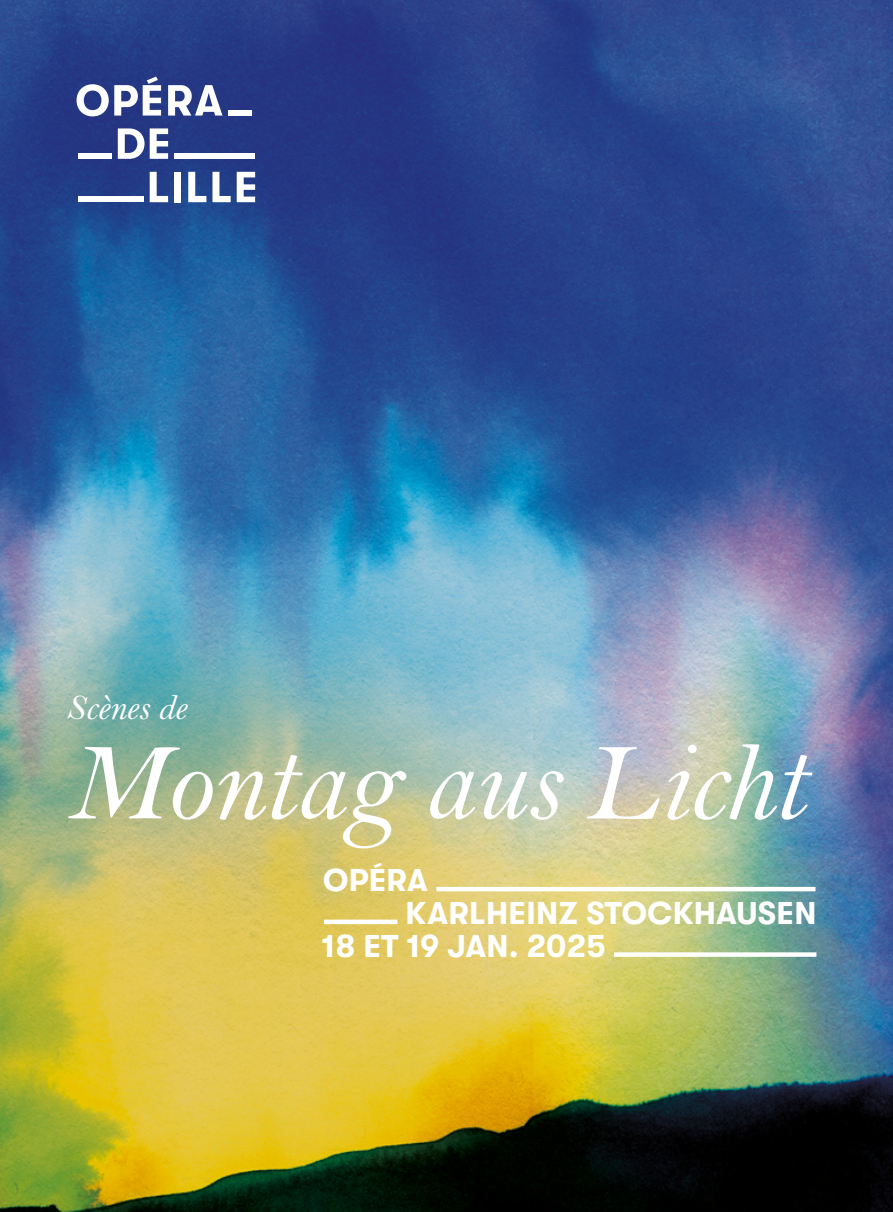
<style>
.page{position:relative;width:893px;height:1212px;background:#fff}
.page>*{position:absolute;margin:0;border:0;box-sizing:border-box;transform-origin:0 0}
.t1{font:italic 112.5px "Bell MT Std";letter-spacing:-.01em;color:#fff}
.t2{font:italic 36px "Bell MT Std";letter-spacing:-.01em;color:#fff}
.t3{font:700 31.5px "GT Walsheim";letter-spacing:.01em;color:#fff}
</style>
<div class="page">
<img style="left:0;top:0;width:893px;height:1212px">
<svg style="left:77px;top:77px;width:84px;height:39px"></svg>
<svg style="left:168px;top:85px;width:54px;height:31px"></svg>
<svg style="left:118px;top:128px;width:50px;height:31px"></svg>
<svg style="left:150px;top:172px;width:18px;height:30px"></svg>
<div style="left:174px;top:172px;width:7px;height:30px;background:#fff"></div>
<svg style="left:188px;top:172px;width:18px;height:30px"></svg>
<svg style="left:212px;top:172px;width:19px;height:30px"></svg>
<svg style="left:237px;top:172px;width:18px;height:30px"></svg>
<div style="left:78px;top:197px;width:66px;height:5px;background:#fff"></div>
<div style="left:78px;top:153px;width:34px;height:6px;background:#fff"></div>
<div style="left:174px;top:153px;width:81px;height:6px;background:#fff"></div>
<div style="left:228px;top:110px;width:24px;height:6px;background:#fff"></div>
<hr style="left:436px;top:887px;width:379px;height:4px;background:#fff">
<div style="left:324px;top:919px;width:73px;height:5px;background:#fff"></div>
<div style="left:614px;top:952px;width:202px;height:5px;background:#fff"></div>
<p class="t2" style="left:66px;top:688px;width:122px">Scènes de</p>
<h1 class="t1" style="left:66px;top:719px;width:740px">Montag aus Licht</h1>
<p class="t3" style="left:323px;top:863px;width:106px">OPÉRA</p>
<p class="t3" style="left:405px;top:895px;width:412px">KARLHEINZ STOCKHAUSEN</p>
<p class="t3" style="left:322px;top:928px;width:285px">18 ET 19 JAN. 2025</p>
</div>
